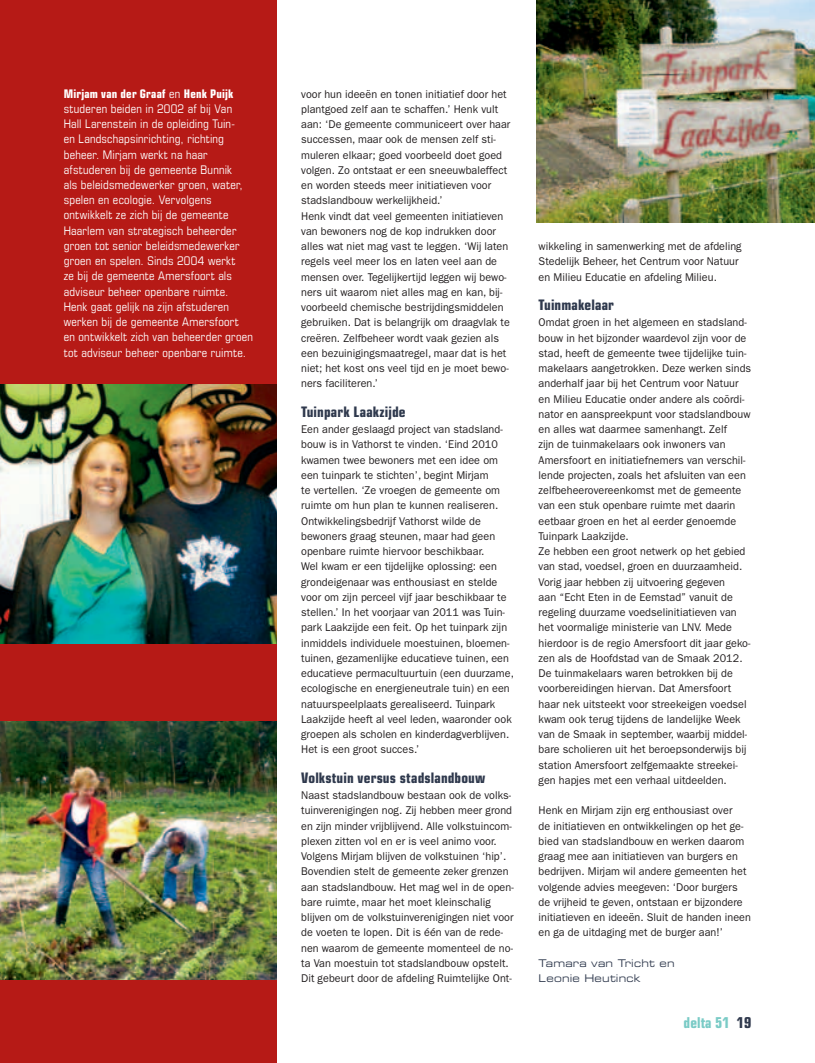
<style>
.page{position:relative;width:815px;height:1063px;background:#fff}
.page>*{position:absolute;margin:0;border:0;box-sizing:border-box;transform-origin:0 0}
.t1{font:700 condensed 15px "Eurostile";letter-spacing:.005em;color:#7acbc6;scale:.96 1}
.t2{font:700 condensed 14.5px "Eurostile";letter-spacing:.005em;color:#2f394d}
.t3{font:condensed 11.88px/15.2px "Eurostile";letter-spacing:.015em;color:#fff}
.t4{font:11.25px/15.2px "Franklin Gothic";letter-spacing:.005em;color:#231f20;scale:.96 1}
.t5{font:10.62px/15.2px "Eurostile Extended Two";letter-spacing:.025em;color:#2f394d;scale:.9 1}
.s1{font-weight:700}
.s2{color:#2f394d}
</style>
<div class="page">
<div style="left:0;top:0;width:276px;height:1063px;background:#b61a16"></div>
<img style="left:0;top:384px;width:276px;height:259px">
<img style="left:0;top:722px;width:276px;height:258px">
<img style="left:537px;top:0;width:278px;height:223px">
<p class="t3" style="left:64px;top:85px;width:191px"><span class="s1">Mirjam van der Graaf</span> en <span class="s1">Henk Puijk </span>studeren beiden in 2002 af bij Van Hall Larenstein in de opleiding Tuin-<br>en Landschapsinrichting, richting beheer. Mirjam werkt na haar afstuderen bij de gemeente Bunnik<br>als beleidsmedewerker groen, water, spelen en ecologie. Vervolgens ontwikkelt ze zich bij de gemeente Haarlem van strategisch beheerder groen tot senior beleidsmedewerker groen en spelen. Sinds 2004 werkt<br>ze bij de gemeente Amersfoort als adviseur beheer openbare ruimte.<br>Henk gaat gelijk na zijn afstuderen werken bij de gemeente Amersfoort<br>en ontwikkelt zich van beheerder groen tot adviseur beheer openbare ruimte.</p>
<p class="t4" style="left:301px;top:86px;width:219px">voor hun ideeën en tonen initiatief door het plantgoed zelf aan te schaffen.’ Henk vult aan: ‘De gemeente communiceert over haar successen, maar ook de mensen zelf sti&shy;muleren elkaar; goed voorbeeld doet goed volgen. Zo ontstaat er een sneeuwbaleffect en worden steeds meer initiatieven voor stadslandbouw werkelijkheid.’<br>Henk vindt dat veel gemeenten initiatieven van bewoners nog de kop indrukken door alles wat niet mag vast te leggen. ‘Wij laten regels veel meer los en laten veel aan de mensen over. Tegelijkertijd leggen wij bewo&shy;ners uit waarom niet alles mag en kan, bij&shy;voorbeeld chemische bestrijdingsmiddelen gebruiken. Dat is belangrijk om draagvlak te creëren. Zelfbeheer wordt vaak gezien als een bezuinigingsmaatregel, maar dat is het niet; het kost ons veel tijd en je moet bewo&shy;ners faciliteren.’</p>
<p class="t2" style="left:301px;top:403px;width:106px">Tuinpark Laakzijde</p>
<p class="t4" style="left:301px;top:422px;width:223px">Een ander geslaagd project van stadsland&shy;bouw is in Vathorst te vinden. ‘Eind 2010 kwamen twee bewoners met een idee om een tuinpark te stichten’, begint Mirjam<br>te vertellen. ‘Ze vroegen de gemeente om ruimte om hun plan te kunnen realiseren.<br>Ontwikkelingsbedrijf Vathorst wilde de bewoners graag steunen, maar had geen openbare ruimte hiervoor beschikbaar.<br>Wel kwam er een tijdelijke oplossing: een grondeigenaar was enthousiast en stelde voor om zijn perceel vijf jaar beschikbaar te stellen.’ In het voorjaar van 2011 was Tuin&shy;park Laakzijde een feit. Op het tuinpark zijn inmiddels individuele moestuinen, bloemen&shy;tuinen, gezamenlijke educatieve tuinen, een educatieve permacultuurtuin (een duurzame, ecologische en energieneutrale tuin) en een natuurspeelplaats gerealiseerd. Tuinpark Laakzijde heeft al veel leden, waaronder ook groepen als scholen en kinderdagverblijven.<br>Het is een groot succes.’</p>
<p class="t2" style="left:301px;top:769px;width:186px">Volkstuin versus stadslandbouw</p>
<p class="t4" style="left:301px;top:788px;width:223px">Naast stadslandbouw bestaan ook de volks&shy;tuinverenigingen nog. Zij hebben meer grond en zijn minder vrijblijvend. Alle volkstuincom&shy;plexen zitten vol en er is veel animo voor.<br>Volgens Mirjam blijven de volkstuinen ‘hip’.<br>Bovendien stelt de gemeente zeker grenzen aan stadslandbouw. Het mag wel in de open&shy;bare ruimte, maar het moet kleinschalig blijven om de volkstuinverenigingen niet voor de voeten te lopen. Dit is één van de rede&shy;nen waarom de gemeente momenteel de no&shy;ta Van moestuin tot stadslandbouw opstelt.<br>Dit gebeurt door de afdeling Ruimtelijke Ont-</p>
<p class="t4" style="left:539px;top:239px;width:213px">wikkeling in samenwerking met de afdeling<br>Stedelijk Beheer, het Centrum voor Natuur en Milieu Educatie en afdeling Milieu.</p>
<p class="t2" style="left:539px;top:296px;width:77px">Tuinmakelaar</p>
<p class="t4" style="left:539px;top:315px;width:223px">Omdat groen in het algemeen en stadsland&shy;bouw in het bijzonder waardevol zijn voor de stad, heeft de gemeente twee tijdelijke tuin&shy;makelaars aangetrokken. Deze werken sinds anderhalf jaar bij het Centrum voor Natuur en Milieu Educatie onder andere als coördi&shy;nator en aanspreekpunt voor stadslandbouw en alles wat daarmee samenhangt. Zelf<br>zijn de tuinmakelaars ook inwoners van Amersfoort en initiatiefnemers van verschil&shy;lende projecten, zoals het afsluiten van een zelfbeheerovereenkomst met de gemeente van een stuk openbare ruimte met daarin eetbaar groen en het al eerder genoemde Tuinpark Laakzijde.<br>Ze hebben een groot netwerk op het gebied van stad, voedsel, groen en duurzaamheid.<br>Vorig jaar hebben zij uitvoering gegeven<br>aan “Echt Eten in de Eemstad” vanuit de regeling duurzame voedselinitiatieven van het voormalige ministerie van LNV. Mede hierdoor is de regio Amersfoort dit jaar geko&shy;zen als de Hoofdstad van de Smaak 2012.<br>De tuinmakelaars waren betrokken bij de voorbereidingen hiervan. Dat Amersfoort haar nek uitsteekt voor streekeigen voedsel kwam ook terug tijdens de landelijke Week van de Smaak in september, waarbij middel&shy;bare scholieren uit het beroepsonderwijs bij station Amersfoort zelfgemaakte streekei&shy;gen hapjes met een verhaal uitdeelden.</p>
<p class="t4" style="left:539px;top:803px;width:223px">Henk en Mirjam zijn erg enthousiast over<br>de initiatieven en ontwikkelingen op het ge&shy;bied van stadslandbouw en werken daarom graag mee aan initiatieven van burgers en bedrijven. Mirjam wil andere gemeenten het volgende advies meegeven: ‘Door burgers de vrijheid te geven, ontstaan er bijzondere initiatieven en ideeën. Sluit de handen ineen en ga de uitdaging met de burger aan!’</p>
<p class="t5" style="left:539px;top:955px;width:153px">Tamara van Tricht en<br>Leonie Heutinck</p>
<h1 class="t1" style="left:684px;top:1013px;width:72px">delta 51 <span class="s2">19</span></h1>
</div>
